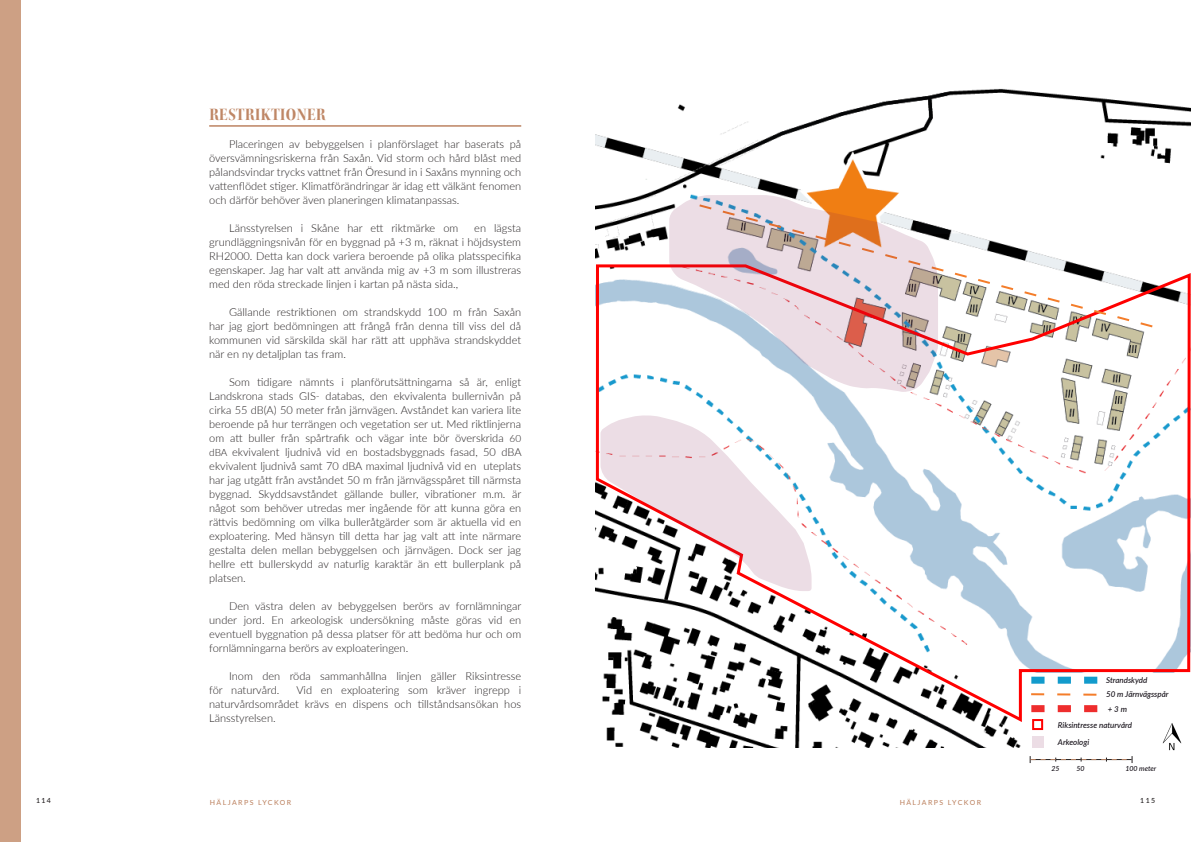
<style>
.page{position:relative;width:1191px;height:842px;background:#fff}
.page>*{position:absolute;margin:0;border:0;box-sizing:border-box;transform-origin:0 0}
.Section_Title{font:18px "Kepler Std Bold Scn Disp";letter-spacing:.025em;color:#bf8766}
.Body_Text{font:300 11px/14px "Lato";color:#231f20;text-align:justify}
.Caption_Text{font:italic 500 8px "Lato";color:#120d15}
.t1{font:500 7px "Lato";letter-spacing:.2em;color:#bf8766}
.Caption_Text-2{font:italic 500 7px "Lato";color:#120d15}
.t2{font:500 7px "Lato";letter-spacing:.2em;color:#231f20}
.s1{font-size:10px}
</style>
<div class="page">
<div style="left:0;top:0;width:20px;height:842px;background:#cda084"></div>
<img style="left:595px;top:88px;width:596px;height:660px">
<svg style="left:595px;top:263px;width:596px;height:461px"></svg>
<div style="left:1022px;top:673px;width:154px;height:78px;background:#fff"></div>
<svg style="left:1031px;top:677px;width:66px;height:7px"></svg>
<svg style="left:1031px;top:705px;width:66px;height:7px"></svg>
<svg style="left:938px;top:203px;width:216px;height:126px"></svg>
<svg style="left:1031px;top:693px;width:66px;height:3px"></svg>
<svg style="left:669px;top:195px;width:269px;height:198px;fill:#ecdde5"></svg>
<svg style="left:600px;top:415px;width:211px;height:176px"></svg>
<div style="left:1032px;top:737px;width:11px;height:11px;background:#ecdde5"></div>
<div style="left:1032px;top:719px;width:11px;height:11px;border:2px solid #f00"></div>
<hr style="left:209px;top:126px;width:312px;height:1px;background:#bf8766">
<svg style="left:1029px;top:756px;width:103px;height:7px"></svg>
<img style="left:1162px;top:721px;width:26px;height:30px">
<p class="Section_Title" style="left:209px;top:104px;width:118px">RESTRIKTIONER</p>
<p class="Body_Text" style="left:209px;top:137px;width:313px;text-indent:20px">Placeringen av bebyggelsen i planförslaget har baserats på översvämningsriskerna från Saxån. Vid storm och hård blåst med pålandsvindar trycks vattnet från Öresund in i Saxåns mynning och vattenflödet stiger. Klimatförändringar är idag ett välkänt fenomen och därför behöver även planeringen klimatanpassas.</p>
<p class="Body_Text" style="left:229px;top:221px;width:231px">Länsstyrelsen i Skåne har ett riktmärke om</p>
<p class="Body_Text" style="left:209px;top:221px;width:313px;text-indent:265px">en lägsta grundläggningsnivån för en byggnad på +3 m, räknat i höjdsystem RH2000. Detta kan dock variera beroende på olika platsspecifika egenskaper. Jag har valt att använda mig av +3 m som illustreras med den röda streckade linjen i kartan på nästa sida.,</p>
<p class="Body_Text" style="left:209px;top:305px;width:313px;text-indent:20px">Gällande restriktionen om strandskydd 100 m från Saxån har jag gjort bedömningen att frångå från denna till viss del då kommunen vid särskilda skäl har rätt att upphäva strandskyddet när en ny detaljplan tas fram.</p>
<p class="Body_Text" style="left:209px;top:375px;width:314px;text-indent:20px">Som tidigare nämnts i planförutsättningarna så är, enligt Landskrona stads GIS- databas, den ekvivalenta bullernivån på cirka 55 dB(A) 50 meter från järnvägen. Avståndet kan variera lite beroende på hur terrängen och vegetation ser ut. Med riktlinjerna om att buller från spårtrafik och vägar inte bör överskrida <span class="s1">60 dBA</span> ekvivalent ljudnivå vid en bostadsbyggnads fasad, 50 dBA ekvivalent ljudnivå samt 70 dBA maximal ljudnivå vid en uteplats har jag utgått från avståndet 50 m från järnvägsspåret till närmsta byggnad. Skyddsavståndet gällande buller, vibrationer m.m. är något som behöver utredas mer ingående för att kunna göra en rättvis bedömning om vilka bulleråtgärder som är aktuella vid en exploatering. Med hänsyn till detta har jag valt att inte närmare gestalta delen mellan bebyggelsen och järnvägen. Dock ser jag hellre ett bullerskydd av naturlig karaktär än ett bullerplank på platsen.</p>
<p class="Body_Text" style="left:209px;top:599px;width:314px;text-indent:20px">Den västra delen av bebyggelsen berörs av fornlämningar under jord. En arkeologisk undersökning måste göras vid en eventuell byggnation på dessa platser för att bedöma hur och om fornlämningarna berörs av exploateringen.</p>
<p class="Body_Text" style="left:209px;top:669px;width:313px;text-indent:20px">Inom den röda sammanhållna linjen gäller Riksintresse för naturvård.</p>
<p class="Body_Text" style="left:209px;top:683px;width:313px;text-indent:87px">Vid en exploatering som kräver ingrepp i naturvårdsområdet krävs en dispens och tillståndsansökan hos Länsstyrelsen.</p>
<p class="Caption_Text" style="left:1106px;top:674px;width:43px">Strandskydd</p>
<p class="Caption_Text" style="left:1107px;top:703px;width:21px">+ 3 m</p>
<p class="Caption_Text" style="left:1106px;top:689px;width:64px">50 m Järnvägsspår</p>
<p class="Caption_Text" style="left:1058px;top:719px;width:76px">Riksintresse naturvård</p>
<p class="Caption_Text" style="left:1058px;top:736px;width:33px">Arkeologi</p>
<p class="Caption_Text-2" style="left:1051px;top:763px;width:10px">25</p>
<p class="Caption_Text-2" style="left:1076px;top:763px;width:10px">50</p>
<p class="Caption_Text-2" style="left:1125px;top:763px;width:32px">100 meter</p>
<p class="t2" style="left:36px;top:795px;width:16px">114</p>
<p class="t1" style="left:210px;top:797px;width:83px">HÄLJARPS LYCKOR</p>
<p class="t1" style="left:899px;top:797px;width:83px">HÄLJARPS LYCKOR</p>
<p class="t2" style="left:1140px;top:795px;width:16px">115</p>
</div>
